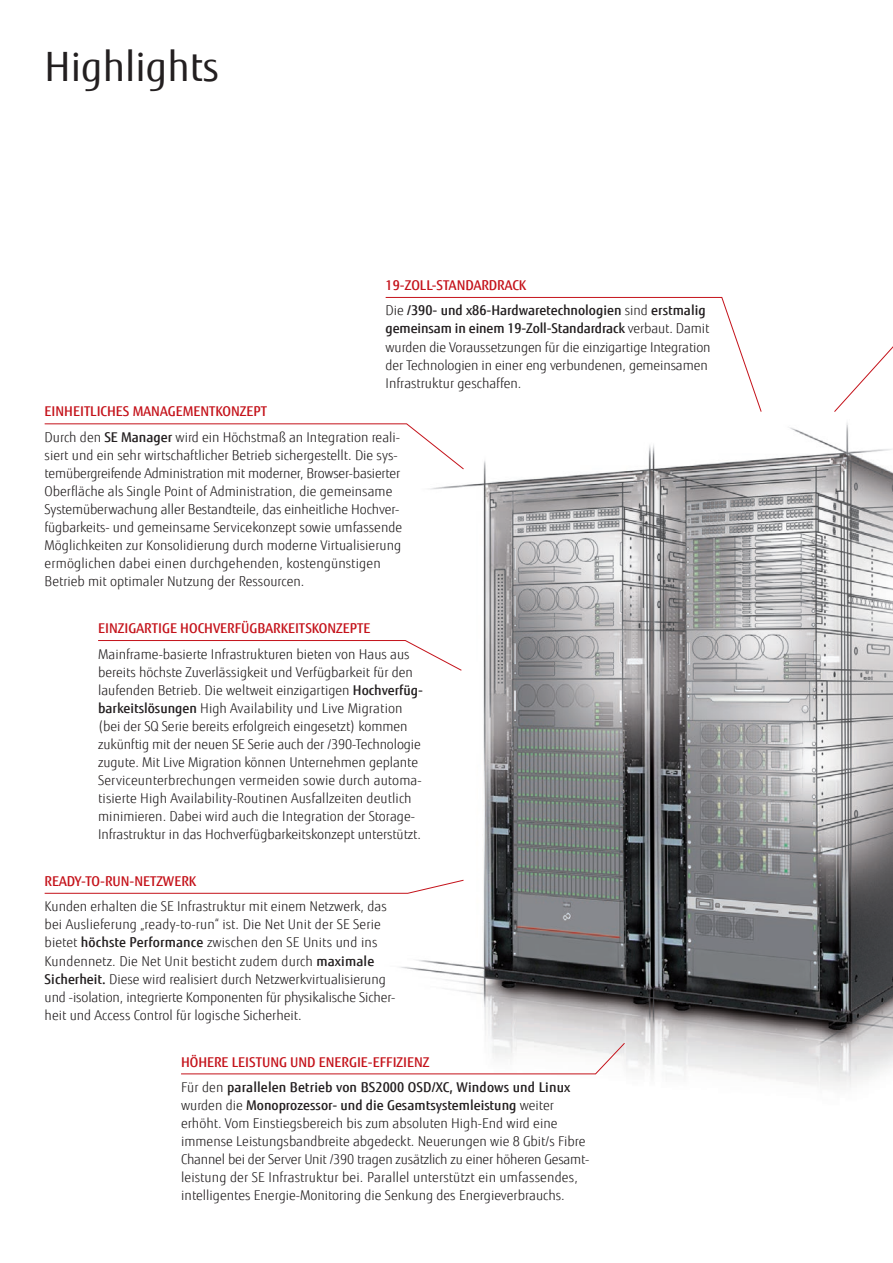
<style>
.page{position:relative;width:893px;height:1263px;background:#fff}
.page>*{position:absolute;margin:0;border:0;box-sizing:border-box;transform-origin:0 0}
.t1{font:40.5px "Fujitsu Sans";color:#231f20}
.t2{font:300 13.5px/18px "Fujitsu Sans";color:#231f20}
.t3{font:500 13.5px "Fujitsu Sans";color:#c4121a}
.s1{font-weight:500}
</style>
<div class="page">
<img style="left:400px;top:422px;width:493px;height:665px">
<svg style="left:385px;top:297px;width:377px;height:115px"></svg>
<svg style="left:44px;top:423px;width:421px;height:47px"></svg>
<svg style="left:98px;top:640px;width:364px;height:31px"></svg>
<svg style="left:44px;top:879px;width:420px;height:15px"></svg>
<svg style="left:834px;top:346px;width:59px;height:66px"></svg>
<svg style="left:181px;top:1042px;width:445px;height:33px"></svg>
<h1 class="t1" style="left:45px;top:42px;width:176px">Highlights</h1>
<p class="t3" style="left:45px;top:403px;width:224px">EINHEITLICHES MANAGEMENTKONZEPT</p>
<p class="t3" style="left:386px;top:277px;width:142px">19-ZOLL-STANDARDRACK</p>
<p class="t2" style="left:386px;top:302px;width:326px">Die <span class="s1">/390- und x86-Hardwaretechnologien</span> sind <span class="s1">erstmalig gemeinsam in einem 19-Zoll-Standardrack</span> verbaut. Damit wurden die Voraussetzungen für die einzigartige Integration der Technologien in einer eng verbundenen, gemeinsamen Infrastruktur geschaffen.</p>
<p class="t2" style="left:45px;top:428px;width:359px">Durch den <span class="s1">SE Manager</span> wird ein Höchstmaß an Integration reali&shy;siert und ein sehr wirtschaftlicher Betrieb sichergestellt. Die sys&shy;temübergreifende Administration mit moderner, Browser-basierter Oberfläche als Single Point of Administration, die gemeinsame Systemüberwachung aller Bestandteile, das einheitliche Hochver&shy;fügbarkeits- und gemeinsame Servicekonzept sowie umfassende Möglichkeiten zur Konsolidierung durch moderne Virtualisierung ermöglichen dabei einen durchgehenden, kostengünstigen Betrieb mit optimaler Nutzung der Ressourcen.</p>
<p class="t3" style="left:98px;top:620px;width:274px">EINZIGARTIGE HOCHVERFÜGBARKEITSKONZEPTE</p>
<p class="t2" style="left:98px;top:645px;width:326px">Mainframe-basierte Infrastrukturen bieten von Haus aus bereits höchste Zuverlässigkeit und Verfügbarkeit für den laufenden Betrieb. Die weltweit einzigartigen <span class="s1">Hochverfüg&shy;barkeitslösungen</span> High Availability und Live Migration (bei der SQ Serie bereits erfolgreich eingesetzt) kommen zukünftig mit der neuen SE Serie auch der /390-Technologie zugute. Mit Live Migration können Unternehmen geplante Serviceunterbrechungen vermeiden sowie durch automa&shy;tisierte High Availability-Routinen Ausfallzeiten deutlich minimieren. Dabei wird auch die Integration der Storage-Infrastruktur in das Hochverfügbarkeitskonzept unterstützt.</p>
<p class="t3" style="left:45px;top:873px;width:153px">READY-TO-RUN-NETZWERK</p>
<p class="t2" style="left:45px;top:898px;width:352px">Kunden erhalten die SE Infrastruktur mit einem Netzwerk, das bei Auslieferung „ready-to-run“ ist. Die Net Unit der SE Serie bietet <span class="s1">höchste Performance</span> zwischen den SE Units und ins Kundennetz. Die Net Unit besticht zudem durch <span class="s1">maximale Sicherheit.</span> Diese wird realisiert durch Netzwerkvirtualisierung und -isolation, integrierte Komponenten für physikalische Sicher&shy;heit und Access Control für logische Sicherheit.</p>
<p class="t3" style="left:181px;top:1053px;width:250px">HÖHERE LEISTUNG UND ENERGIE-EFFIZIENZ</p>
<p class="t2" style="left:181px;top:1078px;width:410px">Für den <span class="s1">parallelen Betrieb von BS2000 OSD/XC, Windows und Linux </span>wurden die <span class="s1">Monoprozessor- und die Gesamtsystemleistung</span> weiter erhöht. Vom Einstiegsbereich bis zum absoluten High-End wird eine immense Leistungsbandbreite abgedeckt. Neuerungen wie 8 Gbit/s Fibre Channel bei der Server Unit /390 tragen zusätzlich zu einer höheren Gesamt&shy;leistung der SE Infrastruktur bei. Parallel unterstützt ein umfassendes, intelligentes Energie-Monitoring die Senkung des Energieverbrauchs.</p>
</div>
